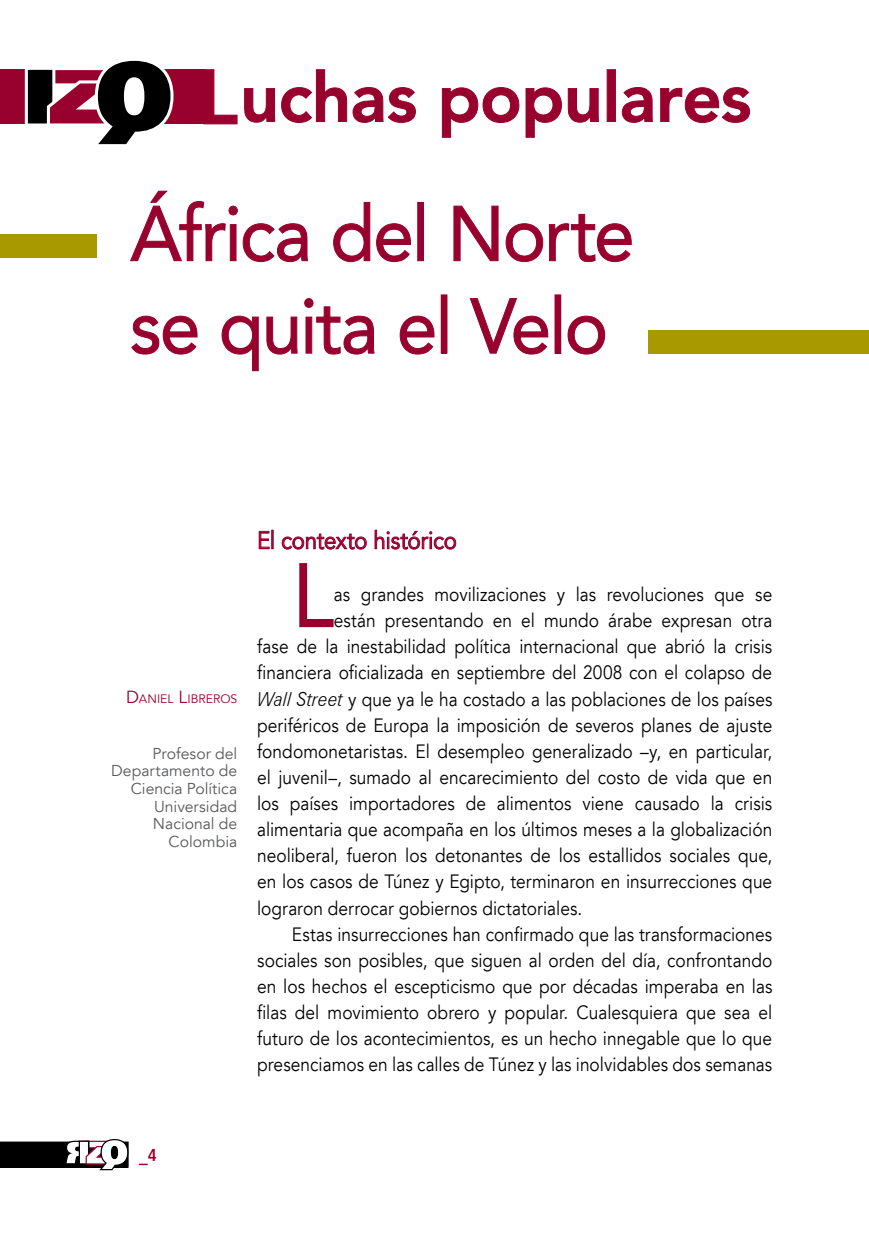
<style>
.page{position:relative;width:869px;height:1241px;background:#fff}
.page>*{position:absolute;margin:0;border:0;box-sizing:border-box;transform-origin:0 0}
.t1{font:500 90.48px "Avenir LT";color:#98002e;scale:.9 1}
.t2{font:77px/92.4px "Avenir LT";letter-spacing:-.025em;color:#98002e;scale:.95 1}
.t3{font:24.5px "Avenir LT";letter-spacing:-.01em;color:#98002e;scale:.9 1}
.t4{font:19.25px "Avenir LT";color:#000;scale:.9 1}
.t5{font:17.5px "Humanist 777 BT Bold Condensed B";color:#98002e}
.t6{font:15.75px/17.5px "Avenir LT";color:#58595b;text-align:right}
.t7{font:12.25px "Avenir LT";color:#98002e}
.s1{font-size:17.5px}
.s2{font-family:"Zurich BT";font-weight:300;font-style:italic}
</style>
<div class="page">
<svg style="left:0;top:1139px;width:128px;height:30px"></svg>
<div style="left:0;top:69px;width:30px;height:55px;background:#98002e"></div>
<div style="left:0;top:234px;width:96px;height:23px;background:#a89900"></div>
<div style="left:648px;top:330px;width:220px;height:23px;background:#a89900"></div>
<div style="left:155px;top:69px;width:49px;height:55px;background:#98002e"></div>
<svg style="left:204px;top:69px;width:33px;height:55px"></svg>
<svg style="left:25px;top:60px;width:148px;height:85px"></svg>
<svg style="left:244px;top:69px;width:505px;height:69px"></svg>
<svg style="left:130px;top:191px;width:107px;height:70px"></svg>
<svg style="left:243px;top:223px;width:65px;height:39px"></svg>
<svg style="left:333px;top:202px;width:37px;height:60px"></svg>
<svg style="left:376px;top:223px;width:34px;height:39px"></svg>
<div style="left:417px;top:202px;width:6px;height:59px;border:1px solid #98002e"></div>
<svg style="left:453px;top:206px;width:45px;height:55px"></svg>
<svg style="left:505px;top:214px;width:126px;height:48px"></svg>
<svg style="left:131px;top:316px;width:66px;height:38px"></svg>
<svg style="left:222px;top:316px;width:36px;height:55px"></svg>
<svg style="left:266px;top:317px;width:31px;height:37px"></svg>
<svg style="left:304px;top:298px;width:70px;height:56px"></svg>
<svg style="left:399px;top:316px;width:35px;height:38px"></svg>
<svg style="left:469px;top:298px;width:79px;height:56px"></svg>
<svg style="left:567px;top:316px;width:37px;height:38px"></svg>
<svg style="left:258px;top:530px;width:12px;height:19px"></svg>
<svg style="left:281px;top:533px;width:86px;height:17px"></svg>
<svg style="left:374px;top:529px;width:82px;height:21px"></svg>
<h2 class="t2" style="left:130px;top:188px;width:532px">África del Norte se quita el Velo</h2>
<p class="t7" style="left:126px;top:691px;width:113px"><span class="s1">D</span>ANIEL <span class="s1">L</span>IBREROS</p>
<p class="t6" style="left:111px;top:745px;width:127px">Profesor del<br>Departamento de<br>Ciencia Política<br>Universidad<br>Nacional de<br>Colombia</p>
<p class="t3" style="left:257px;top:526px;width:223px">El contexto histórico</p>
<h1 class="t1" style="left:292px;top:543px;width:48px">L</h1>
<p class="t4" style="left:333px;top:583px;width:488px">as grandes movilizaciones y las revoluciones que se</p>
<p class="t4" style="left:333px;top:609px;width:488px">están presentando en el mundo árabe expresan otra</p>
<p class="t4" style="left:257px;top:635px;width:573px">fase de la inestabilidad política internacional que abrió la crisis</p>
<p class="t4" style="left:257px;top:661px;width:573px">financiera oficializada en septiembre del 2008 con el colapso de</p>
<p class="t4" style="left:257px;top:687px;width:573px"><span class="s2">Wall Street</span> y que ya le ha costado a las poblaciones de los países</p>
<p class="t4" style="left:257px;top:713px;width:573px">periféricos de Europa la imposición de severos planes de ajuste</p>
<p class="t4" style="left:257px;top:740px;width:573px">fondomonetaristas. El desempleo generalizado –y, en particular,</p>
<p class="t4" style="left:257px;top:766px;width:573px">el juvenil–, sumado al encarecimiento del costo de vida que en</p>
<p class="t4" style="left:257px;top:792px;width:573px">los países importadores de alimentos viene causado la crisis</p>
<p class="t4" style="left:257px;top:818px;width:573px">alimentaria que acompaña en los últimos meses a la globalización</p>
<p class="t4" style="left:257px;top:844px;width:573px">neoliberal, fueron los detonantes de los estallidos sociales que,</p>
<p class="t4" style="left:257px;top:870px;width:573px">en los casos de Túnez y Egipto, terminaron en insurrecciones que</p>
<p class="t4" style="left:257px;top:896px;width:362px">lograron derrocar gobiernos dictatoriales.</p>
<p class="t4" style="left:292px;top:922px;width:535px">Estas insurrecciones han confirmado que las transformaciones</p>
<p class="t4" style="left:257px;top:949px;width:573px">sociales son posibles, que siguen al orden del día, confrontando</p>
<p class="t4" style="left:257px;top:975px;width:573px">en los hechos el escepticismo que por décadas imperaba en las</p>
<p class="t4" style="left:257px;top:1001px;width:573px">filas del movimiento obrero y popular. Cualesquiera que sea el</p>
<p class="t4" style="left:257px;top:1027px;width:573px">futuro de los acontecimientos, es un hecho innegable que lo que</p>
<p class="t4" style="left:257px;top:1053px;width:573px">presenciamos en las calles de Túnez y las inolvidables dos semanas</p>
<p class="t5" style="left:139px;top:1143px;width:19px">_4</p>
</div>
